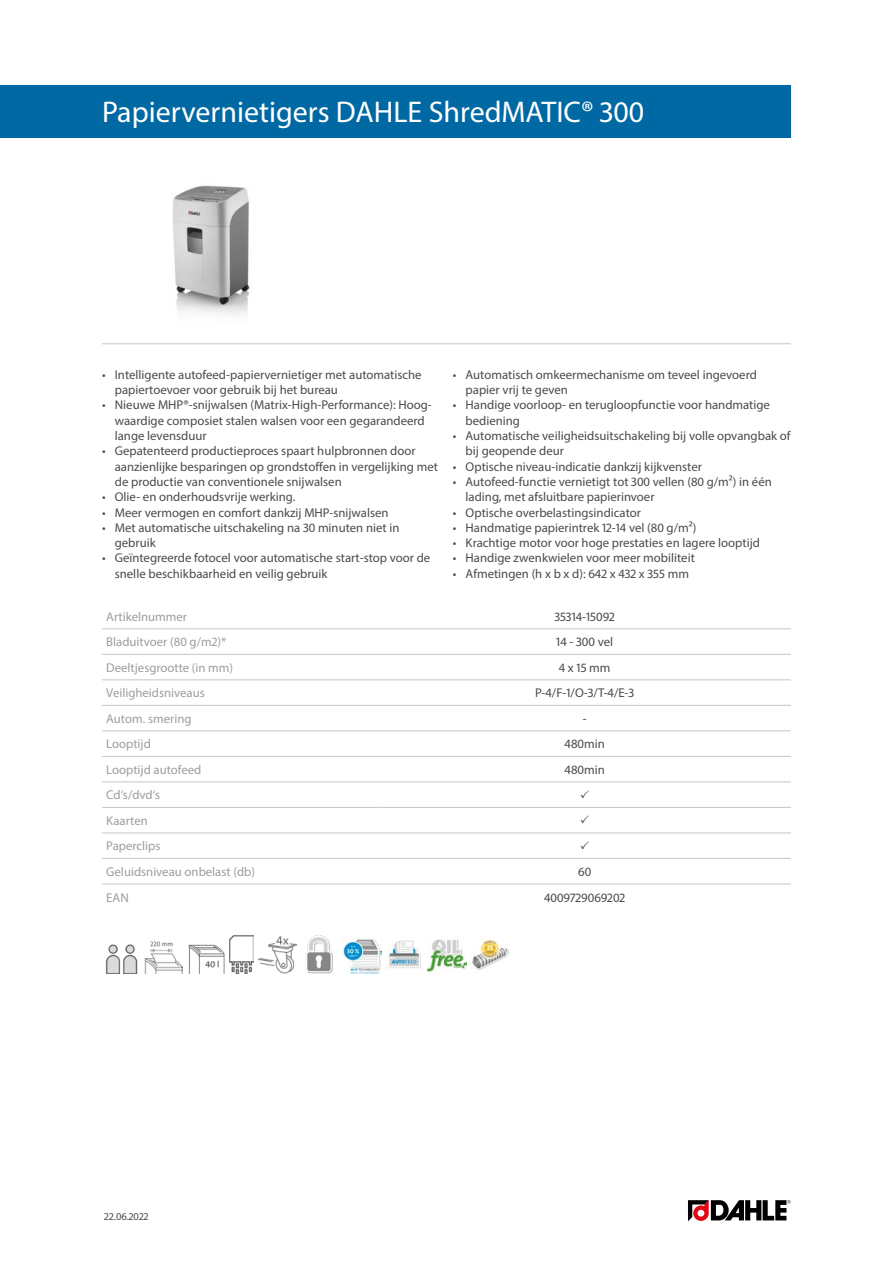
<style>
.page{position:relative;width:893px;height:1263px;background:#fff}
.page>*{position:absolute;margin:0;border:0;box-sizing:border-box;transform-origin:0 0}
.Produktname{font:30px "Myriad Pro";color:#fff}
.Produkttabelle_Zentr{font:12.75px/15.3px "Myriad Pro";color:#4a4a49}
.Produkttabelle_Links{font:12.75px "Myriad Pro";color:#9d9d9c}
.t1{font:10.5px "Myriad Pro";color:#4a4a49}
</style>
<div class="page">
<img style="left:172px;top:185px;width:78px;height:130px">
<hr style="left:102px;top:343px;width:689px;height:1px;background:#c6c6c6">
<img style="left:105px;top:944px;width:33px;height:29px">
<img style="left:145px;top:941px;width:38px;height:32px">
<img style="left:188px;top:944px;width:37px;height:29px">
<img style="left:230px;top:935px;width:24px;height:38px">
<img style="left:258px;top:936px;width:38px;height:37px">
<img style="left:305px;top:935px;width:28px;height:38px">
<img style="left:343px;top:939px;width:38px;height:34px">
<img style="left:389px;top:940px;width:32px;height:29px">
<img style="left:428px;top:939px;width:38px;height:33px">
<img style="left:472px;top:935px;width:37px;height:35px">
<svg style="left:688px;top:1200px;width:103px;height:21px"></svg>
<div style="left:0;top:85px;width:791px;height:53px;background:#0069a4"></div>
<hr style="left:102px;top:628px;width:276px;height:1px;background:#c6c6c6">
<hr style="left:378px;top:628px;width:413px;height:1px;background:#c6c6c6">
<hr style="left:102px;top:654px;width:276px;height:1px;background:#c6c6c6">
<hr style="left:378px;top:654px;width:413px;height:1px;background:#c6c6c6">
<hr style="left:102px;top:679px;width:276px;height:1px;background:#c6c6c6">
<hr style="left:378px;top:679px;width:413px;height:1px;background:#c6c6c6">
<hr style="left:102px;top:705px;width:276px;height:1px;background:#c6c6c6">
<hr style="left:378px;top:705px;width:413px;height:1px;background:#c6c6c6">
<hr style="left:102px;top:730px;width:276px;height:1px;background:#c6c6c6">
<hr style="left:378px;top:730px;width:413px;height:1px;background:#c6c6c6">
<hr style="left:102px;top:756px;width:276px;height:1px;background:#c6c6c6">
<hr style="left:378px;top:756px;width:413px;height:1px;background:#c6c6c6">
<hr style="left:102px;top:781px;width:276px;height:1px;background:#c6c6c6">
<hr style="left:378px;top:781px;width:413px;height:1px;background:#c6c6c6">
<hr style="left:102px;top:807px;width:276px;height:1px;background:#c6c6c6">
<hr style="left:378px;top:807px;width:413px;height:1px;background:#c6c6c6">
<hr style="left:102px;top:832px;width:276px;height:1px;background:#c6c6c6">
<hr style="left:378px;top:832px;width:413px;height:1px;background:#c6c6c6">
<hr style="left:102px;top:858px;width:276px;height:1px;background:#c6c6c6">
<hr style="left:378px;top:858px;width:413px;height:1px;background:#c6c6c6">
<hr style="left:102px;top:883px;width:276px;height:1px;background:#c6c6c6">
<hr style="left:378px;top:883px;width:413px;height:1px;background:#c6c6c6">
<p class="Produktname" style="left:102px;top:94px;width:544px">Papiervernietigers DAHLE ShredMATIC® 300</p>
<p class="Produkttabelle_Zentr" style="left:115px;top:367px;width:308px;text-indent:-13px">• Intelligente autofeed-papiervernietiger met automatische papiertoevoer voor gebruik bij het bureau</p>
<p class="Produkttabelle_Zentr" style="left:115px;top:397px;width:318px;text-indent:-13px">• Nieuwe MHP®-snijwalsen (Matrix-High-Performance): Hoog&shy;waardige composiet stalen walsen voor een gegarandeerd lange levensduur</p>
<p class="Produkttabelle_Zentr" style="left:115px;top:443px;width:325px;text-indent:-13px">• Gepatenteerd productieproces spaart hulpbronnen door aanzienlijke besparingen op grondstoffen in vergelijking met de productie van conventionele snijwalsen</p>
<p class="Produkttabelle_Zentr" style="left:102px;top:489px;width:195px">• Olie- en onderhoudsvrije werking.</p>
<p class="Produkttabelle_Zentr" style="left:102px;top:504px;width:288px">• Meer vermogen en comfort dankzij MHP-snijwalsen</p>
<p class="Produkttabelle_Zentr" style="left:115px;top:520px;width:286px;text-indent:-13px">• Met automatische uitschakeling na 30 minuten niet in gebruik</p>
<p class="Produkttabelle_Zentr" style="left:115px;top:550px;width:317px;text-indent:-13px">• Geïntegreerde fotocel voor automatische start-stop voor de snelle beschikbaarheid en veilig gebruik</p>
<p class="Produkttabelle_Zentr" style="left:466px;top:367px;width:293px;text-indent:-13px">• Automatisch omkeermechanisme om teveel ingevoerd papier vrij te geven</p>
<p class="Produkttabelle_Zentr" style="left:466px;top:397px;width:306px;text-indent:-13px">• Handige voorloop- en terugloopfunctie voor handmatige bediening</p>
<p class="Produkttabelle_Zentr" style="left:466px;top:428px;width:326px;text-indent:-13px">• Automatische veiligheidsuitschakeling bij volle opvangbak of bij geopende deur</p>
<p class="Produkttabelle_Zentr" style="left:453px;top:458px;width:251px">• Optische niveau-indicatie dankzij kijkvenster</p>
<p class="Produkttabelle_Zentr" style="left:466px;top:474px;width:308px;text-indent:-13px">• Autofeed-functie vernietigt tot 300 vellen (80 g/m²) in één lading, met afsluitbare papierinvoer</p>
<p class="Produkttabelle_Zentr" style="left:453px;top:504px;width:190px">• Optische overbelastingsindicator</p>
<p class="Produkttabelle_Zentr" style="left:453px;top:520px;width:245px">• Handmatige papierintrek 12-14 vel (80 g/m²)</p>
<p class="Produkttabelle_Zentr" style="left:453px;top:535px;width:309px">• Krachtige motor voor hoge prestaties en lagere looptijd</p>
<p class="Produkttabelle_Zentr" style="left:453px;top:550px;width:244px">• Handige zwenkwielen voor meer mobiliteit</p>
<p class="Produkttabelle_Zentr" style="left:453px;top:566px;width:238px">• Afmetingen (h x b x d): 642 x 432 x 355 mm</p>
<p class="Produkttabelle_Links" style="left:106px;top:609px;width:82px">Artikelnummer</p>
<p class="Produkttabelle_Zentr" style="left:554px;top:609px;width:62px">35314-15092</p>
<p class="Produkttabelle_Links" style="left:106px;top:634px;width:122px">Bladuitvoer (80 g/m2)*</p>
<p class="Produkttabelle_Zentr" style="left:556px;top:634px;width:58px">14 - 300 vel</p>
<p class="Produkttabelle_Links" style="left:106px;top:660px;width:128px">Deeltjesgrootte (in mm)</p>
<p class="Produkttabelle_Zentr" style="left:559px;top:660px;width:53px">4 x 15 mm</p>
<p class="Produkttabelle_Links" style="left:106px;top:685px;width:100px">Veiligheidsniveaus</p>
<p class="Produkttabelle_Zentr" style="left:535px;top:685px;width:101px">P-4/F-1/O-3/T-4/E-3</p>
<p class="Produkttabelle_Links" style="left:106px;top:711px;width:87px">Autom. smering</p>
<p class="Produkttabelle_Zentr" style="left:583px;top:711px;width:5px">-</p>
<p class="Produkttabelle_Links" style="left:106px;top:736px;width:46px">Looptijd</p>
<p class="Produkttabelle_Zentr" style="left:565px;top:736px;width:42px">480min</p>
<p class="Produkttabelle_Links" style="left:106px;top:762px;width:97px">Looptijd autofeed</p>
<p class="Produkttabelle_Zentr" style="left:565px;top:762px;width:42px">480min</p>
<p class="Produkttabelle_Links" style="left:106px;top:787px;width:55px">Cd‘s/dvd‘s</p>
<p class="Produkttabelle_Links" style="left:106px;top:813px;width:43px">Kaarten</p>
<p class="Produkttabelle_Links" style="left:106px;top:838px;width:56px">Paperclips</p>
<p class="Produkttabelle_Links" style="left:106px;top:864px;width:150px">Geluidsniveau onbelast (db)</p>
<p class="Produkttabelle_Zentr" style="left:578px;top:864px;width:15px">60</p>
<p class="Produkttabelle_Links" style="left:106px;top:889px;width:24px">EAN</p>
<p class="Produkttabelle_Zentr" style="left:544px;top:889px;width:83px">4009729069202</p>
<p class="t1" style="left:104px;top:1210px;width:46px">22.06.2022</p>
</div>
